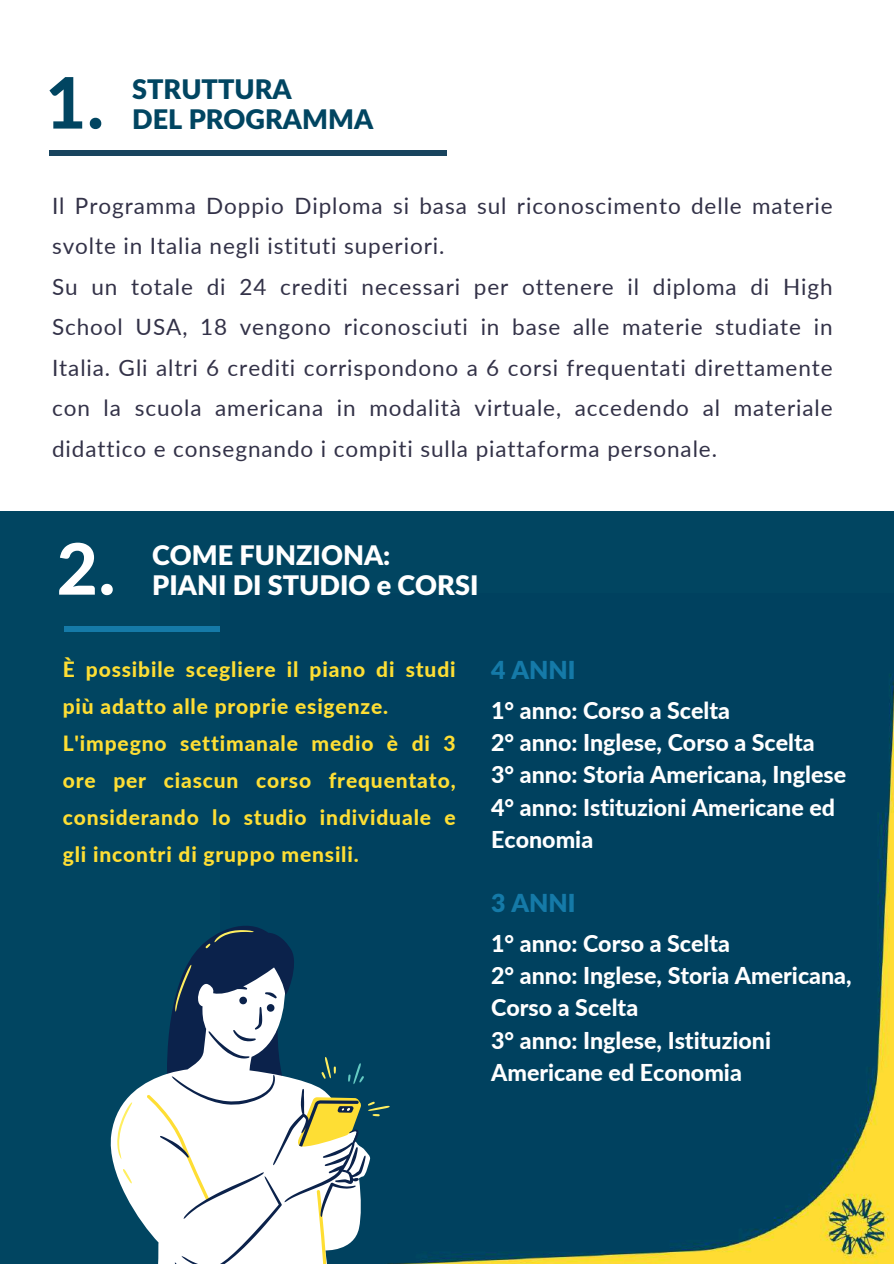
<style>
.page{position:relative;width:894px;height:1264px;background:#fff}
.page>*{position:absolute;margin:0;border:0;box-sizing:border-box;transform-origin:0 0}
.t1{font:800 70.8px "Lato Latin";color:#fff}
.t2{font:800 70.8px "Lato Latin";color:#014561}
.t3{font:900 27px/30.3px "Lato Latin";color:#fff}
.t4{font:900 27px/30.3px "Lato Latin";color:#014561}
.t5{font:900 24.9px "Lato Latin";color:#157aa8}
.t6{font:800 23.25px/32.4px "Lato";color:#fff}
.t7{font:22.5px/40.5px "Lato";letter-spacing:.04em;color:#333248}
.t8{font:800 21px/37.2px "Lato";letter-spacing:.04em;color:#fede34}
</style>
<div class="page">
<div style="left:0;top:776px;width:893px;height:487px;background:#014561"></div>
<div style="left:49px;top:150px;width:397px;height:6px;background:#18445e"></div>
<div style="left:0;top:511px;width:893px;height:601px;background:#014561"></div>
<div style="left:64px;top:625px;width:415px;height:6px;background:#157aa8"></div>
<img style="left:220px;top:625px;width:673px;height:638px">
<svg style="left:110px;top:1114px;width:261px;height:149px"></svg>
<svg style="left:147px;top:1183px;width:13px;height:80px"></svg>
<svg style="left:160px;top:916px;width:205px;height:347px;fill:#fff"></svg>
<svg style="left:117px;top:930px;width:272px;height:253px"></svg>
<h1 class="t2" style="left:45px;top:72px;width:60px">1.</h1>
<p class="t4" style="left:132px;top:75px;width:242px">STRUTTURA<br>DEL PROGRAMMA</p>
<p class="t7" style="left:52px;top:185px;width:781px">Il Programma Doppio Diploma si basa sul riconoscimento delle materie svolte in Italia negli istituti superiori.<br>Su un totale di 24 crediti necessari per ottenere il diploma di High School USA, 18 vengono riconosciuti in base alle materie studiate in Italia. Gli altri 6 crediti corrispondono a 6 corsi frequentati direttamente con la scuola americana in modalità virtuale, accedendo al materiale didattico e consegnando i compiti sulla piattaforma personale.</p>
<h1 class="t1" style="left:48px;top:501px;width:60px">2.</h1>
<p class="t3" style="left:144px;top:535px;width:327px">PIANI DI STUDIO e CORSI</p>
<h1 class="t1" style="left:57px;top:537px;width:60px">2.</h1>
<p class="t3" style="left:152px;top:541px;width:327px">COME FUNZIONA:<br>PIANI DI STUDIO e CORSI</p>
<p class="t8" style="left:63px;top:649px;width:394px">È possibile scegliere il piano di studi più adatto alle proprie esigenze.<br>L'impegno settimanale medio è di 3 ore per ciascun corso frequentato, considerando lo studio individuale e gli incontri di gruppo mensili.</p>
<p class="t5" style="left:491px;top:659px;width:86px">4 ANNI</p>
<p class="t6" style="left:491px;top:693px;width:356px">1° anno: Corso a Scelta<br>2° anno: Inglese, Corso a Scelta<br>3° anno: Storia Americana, Inglese<br>4° anno: Istituzioni Americane ed<br>Economia</p>
<p class="t5" style="left:491px;top:892px;width:86px">3 ANNI</p>
<p class="t6" style="left:491px;top:926px;width:362px">1° anno: Corso a Scelta<br>2° anno: Inglese, Storia Americana,<br>Corso a Scelta<br>3° anno: Inglese, Istituzioni<br>Americane ed Economia</p>
</div>
